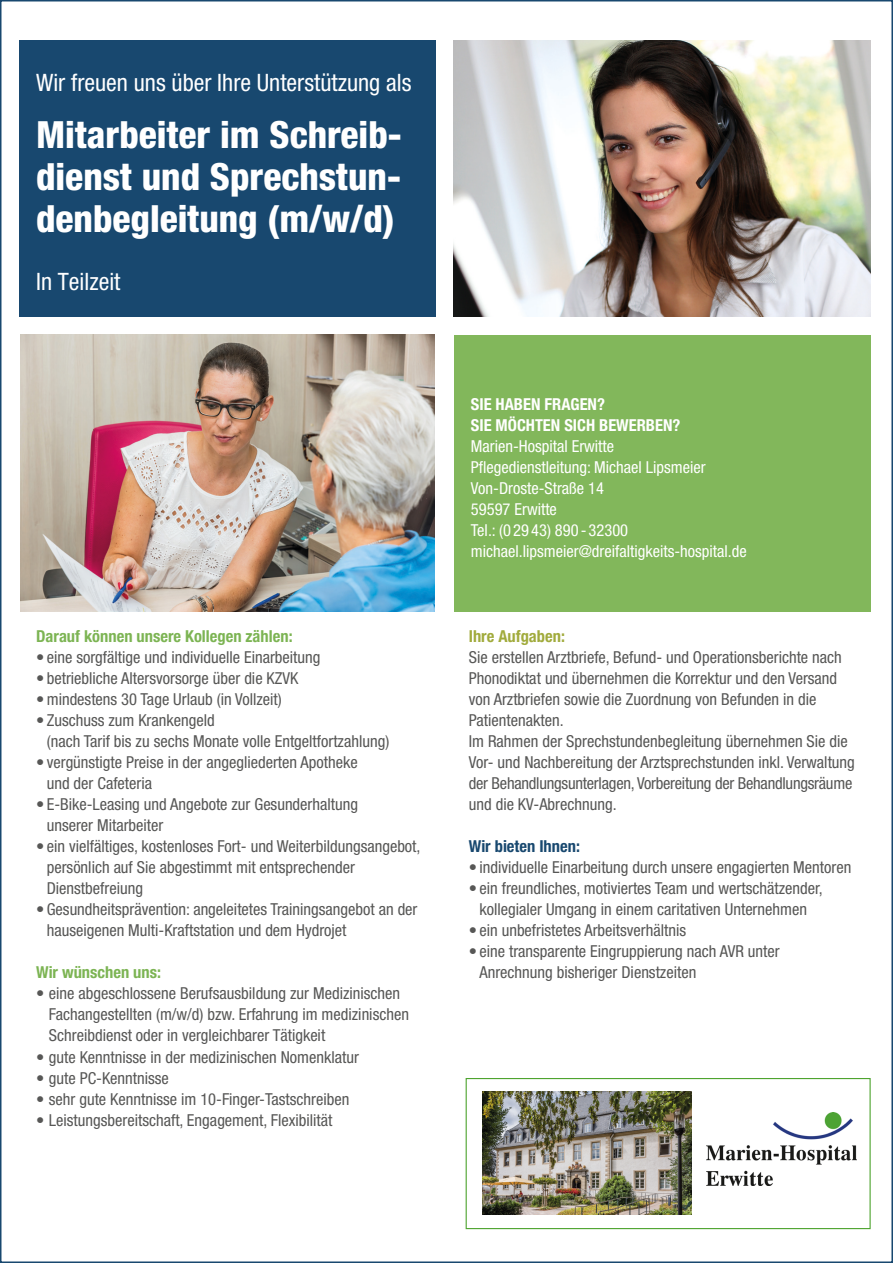
<style>
.page{position:relative;width:893px;height:1263px;background:#fff}
.page>*{position:absolute;margin:0;border:0;box-sizing:border-box;transform-origin:0 0}
.t1{font:800 condensed 37.5px/42px "Helvetica Neue";color:#fff;text-align:justify}
.t2{font:condensed 24px "Helvetica Neue";color:#fff}
.t3{font:condensed 16.5px/21px "Helvetica Neue";color:#575756}
.t4{font:condensed 16.5px/21px "Helvetica Neue";color:#fff}
.t5{font:700 condensed 16.5px "Helvetica Neue";color:#7cb453}
.t6{font:700 condensed 16.5px/21px "Helvetica Neue";color:#fff}
.t7{font:700 condensed 16.5px "Helvetica Neue";color:#18486f}
.t8{font:700 condensed 16.5px "Helvetica Neue";color:#a1ab3c}
</style>
<div class="page">
<div style="left:19px;top:40px;width:417px;height:277px;background:#18486f"></div>
<div style="left:454px;top:335px;width:417px;height:276px;background:#82b75b"></div>
<img style="left:20px;top:335px;width:415px;height:276px">
<img style="left:706px;top:1112px;width:151px;height:73px">
<div style="left:466px;top:1078px;width:405px;height:151px;border:1px solid #4ea42f"></div>
<img style="left:483px;top:1092px;width:208px;height:122px">
<img style="left:454px;top:40px;width:417px;height:277px">
<h2 class="t2" style="left:36px;top:69px;width:377px">Wir freuen uns über Ihre Unterstützung als</h2>
<h1 class="t1" style="left:36px;top:113px;width:367px">Mitarbeiter im Schreib&shy;dienst und Sprechstun&shy;denbegleitung (m/w/d)</h1>
<h2 class="t2" style="left:36px;top:267px;width:86px">In Teilzeit</h2>
<p class="t5" style="left:36px;top:626px;width:258px">Darauf können unsere Kollegen zählen:</p>
<p class="t3" style="left:36px;top:647px;width:286px">• eine sorgfältige und individuelle Einarbeitung</p>
<p class="t3" style="left:36px;top:668px;width:264px">• betriebliche Altersvorsorge über die KZVK</p>
<p class="t3" style="left:36px;top:689px;width:247px">•mindestens 30 Tage Urlaub (in Vollzeit)</p>
<p class="t3" style="left:47px;top:710px;width:344px;text-indent:-11px">• Zuschuss zum Krankengeld<br>(nach Tarif bis zu sechs Monate volle Entgeltfortzahlung)</p>
<p class="t3" style="left:47px;top:752px;width:313px;text-indent:-11px">• vergünstigte Preise in der angegliederten Apotheke und der Cafeteria</p>
<p class="t3" style="left:47px;top:794px;width:313px;text-indent:-11px">• E-Bike-Leasing und Angebote zur Gesunderhaltung unserer Mitarbeiter</p>
<p class="t3" style="left:47px;top:836px;width:375px;text-indent:-11px">• ein vielfältiges, kostenloses Fort- und Weiterbildungsangebot, persönlich auf Sie abgestimmt mit entsprechender<br>Dienstbefreiung</p>
<p class="t3" style="left:47px;top:899px;width:372px;text-indent:-11px">• Gesundheitsprävention: angeleitetes Trainingsangebot an der hauseigenen Multi-Kraftstation und dem Hydrojet</p>
<p class="t5" style="left:36px;top:962px;width:126px">Wir wünschen uns:</p>
<p class="t3" style="left:49px;top:983px;width:362px;text-indent:-13px">• eine abgeschlossene Berufsausbildung zur Medizinischen<br>Fachangestellten (m/w/d) bzw. Erfahrung im medizinischen<br>Schreibdienst oder in vergleichbarer Tätigkeit</p>
<p class="t3" style="left:36px;top:1046px;width:324px">• gute Kenntnisse in der medizinischen Nomenklatur</p>
<p class="t3" style="left:36px;top:1067px;width:134px">• gute PC-Kenntnisse</p>
<p class="t3" style="left:36px;top:1088px;width:315px">• sehr gute Kenntnisse im 10-Finger-Tastschreiben</p>
<p class="t3" style="left:36px;top:1109px;width:298px">• Leistungsbereitschaft, Engagement, Flexibilität</p>
<p class="t6" style="left:471px;top:393px;width:211px">SIE HABEN FRAGEN?<br>SIE MÖCHTEN SICH BEWERBEN?</p>
<p class="t4" style="left:471px;top:435px;width:277px">Marien-Hospital Erwitte<br>Pflegedienstleitung: Michael Lipsmeier<br>Von-Droste-Straße 14<br>59597 Erwitte<br>Tel.: (0 29 43) 890 - 32300 michael.lipsmeier@dreifaltigkeits-hospital.de</p>
<p class="t8" style="left:469px;top:626px;width:98px">Ihre Aufgaben:</p>
<p class="t3" style="left:469px;top:647px;width:388px">Sie erstellen Arztbriefe, Befund- und Operationsberichte nach Phonodiktat und übernehmen die Korrektur und den Versand von Arztbriefen sowie die Zuordnung von Befunden in die Patientenakten.<br>Im Rahmen der Sprechstundenbegleitung übernehmen Sie die Vor- und Nachbereitung der Arztsprechstunden inkl. Verwaltung der Behandlungsunterlagen, Vorbereitung der Behandlungsräume und die KV-Abrechnung.</p>
<p class="t7" style="left:469px;top:836px;width:113px">Wir bieten Ihnen:</p>
<p class="t3" style="left:469px;top:857px;width:384px">• individuelle Einarbeitung durch unsere engagierten Mentoren</p>
<p class="t3" style="left:469px;top:878px;width:355px;text-align:center">• ein freundliches, motiviertes Team und wertschätzender, kollegialer Umgang in einem caritativen Unternehmen</p>
<p class="t3" style="left:469px;top:920px;width:219px">• ein unbefristetes Arbeitsverhältnis</p>
<p class="t3" style="left:479px;top:941px;width:302px;text-indent:-11px">• eine transparente Eingruppierung nach AVR unter<br>Anrechnung bisheriger Dienstzeiten</p>
</div>
